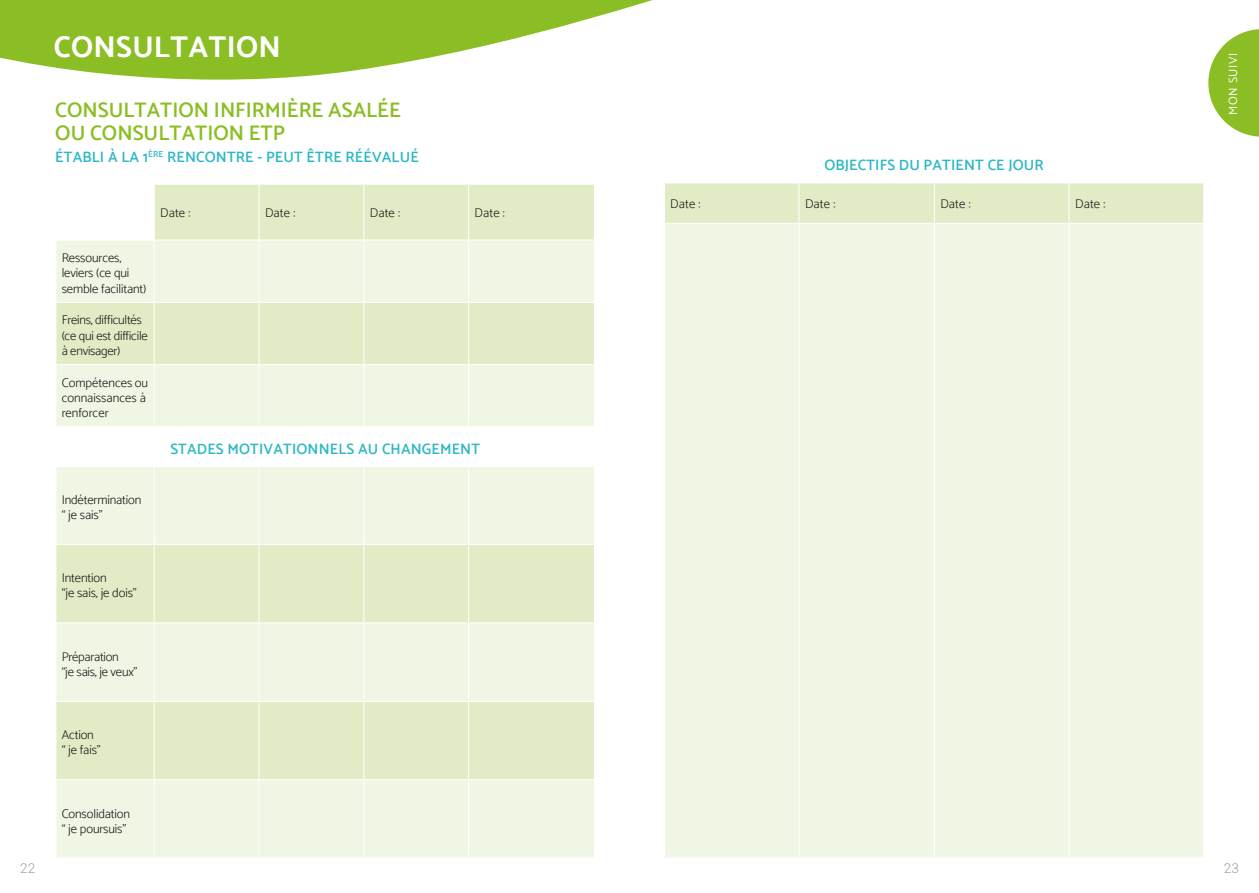
<style>
.page{position:relative;width:1259px;height:893px;background:#fff}
.page>*{position:absolute;margin:0;border:0;box-sizing:border-box;transform-origin:0 0}
.t1{font:700 30px "Catamaran";letter-spacing:.01em;color:#fff}
.t2{font:600 21px/22.5px "Catamaran";color:#8abe24}
.t3{font:600 15px "Catamaran";letter-spacing:.01em;color:#2eb8c6}
.t4{font:300 13.5px "Heebo";color:#9d9d9d}
.t5{font:300 12.75px/15.3px "Catamaran";letter-spacing:-.01em;color:#1d1d1b}
.t6{font:12px "Catamaran";letter-spacing:.05em;color:#fff}
</style>
<div class="page">
<svg style="left:0;top:0;width:653px;height:80px;fill:#8abe24"></svg>
<div style="left:155px;top:185px;width:439px;height:55px;background:#e1ecc6"></div>
<svg style="left:56px;top:241px;width:538px;height:616px;background:#eaf2d8"></svg>
<div style="left:56px;top:427px;width:539px;height:39px;background:#fff"></div>
<hr style="left:259px;top:303px;width:1px;height:61px;background:#fff">
<hr style="left:363px;top:303px;width:1px;height:61px;background:#fff">
<hr style="left:468px;top:303px;width:1px;height:61px;background:#fff">
<hr style="left:56px;top:544px;width:98px;height:1px;background:#fff">
<hr style="left:56px;top:622px;width:98px;height:1px;background:#fff">
<hr style="left:154px;top:544px;width:105px;height:1px;background:#fff">
<hr style="left:259px;top:544px;width:105px;height:1px;background:#fff">
<hr style="left:364px;top:544px;width:104px;height:1px;background:#fff">
<hr style="left:468px;top:544px;width:126px;height:1px;background:#fff">
<hr style="left:154px;top:622px;width:105px;height:1px;background:#fff">
<hr style="left:259px;top:622px;width:105px;height:1px;background:#fff">
<hr style="left:364px;top:622px;width:104px;height:1px;background:#fff">
<hr style="left:468px;top:622px;width:126px;height:1px;background:#fff">
<hr style="left:56px;top:701px;width:98px;height:1px;background:#fff">
<hr style="left:56px;top:779px;width:98px;height:1px;background:#fff">
<hr style="left:154px;top:701px;width:105px;height:1px;background:#fff">
<hr style="left:259px;top:701px;width:105px;height:1px;background:#fff">
<hr style="left:364px;top:701px;width:104px;height:1px;background:#fff">
<hr style="left:468px;top:701px;width:126px;height:1px;background:#fff">
<hr style="left:154px;top:779px;width:105px;height:1px;background:#fff">
<hr style="left:259px;top:779px;width:105px;height:1px;background:#fff">
<hr style="left:364px;top:779px;width:104px;height:1px;background:#fff">
<hr style="left:468px;top:779px;width:126px;height:1px;background:#fff">
<hr style="left:259px;top:185px;width:1px;height:55px;background:#fff">
<hr style="left:363px;top:185px;width:1px;height:55px;background:#fff">
<hr style="left:468px;top:185px;width:1px;height:55px;background:#fff">
<hr style="left:154px;top:240px;width:1px;height:62px;background:#fff">
<hr style="left:154px;top:303px;width:1px;height:61px;background:#fff">
<hr style="left:154px;top:365px;width:1px;height:61px;background:#fff">
<hr style="left:55px;top:426px;width:99px;height:2px;background:#fff">
<hr style="left:154px;top:426px;width:105px;height:2px;background:#fff">
<hr style="left:259px;top:426px;width:105px;height:2px;background:#fff">
<hr style="left:364px;top:426px;width:104px;height:2px;background:#fff">
<hr style="left:468px;top:426px;width:127px;height:2px;background:#fff">
<hr style="left:56px;top:302px;width:98px;height:1px;background:#fff">
<hr style="left:154px;top:302px;width:105px;height:1px;background:#fff">
<hr style="left:259px;top:302px;width:105px;height:1px;background:#fff">
<hr style="left:364px;top:302px;width:104px;height:1px;background:#fff">
<hr style="left:468px;top:302px;width:126px;height:1px;background:#fff">
<hr style="left:56px;top:364px;width:98px;height:1px;background:#fff">
<hr style="left:154px;top:364px;width:105px;height:1px;background:#fff">
<hr style="left:259px;top:364px;width:105px;height:1px;background:#fff">
<hr style="left:364px;top:364px;width:104px;height:1px;background:#fff">
<hr style="left:468px;top:364px;width:126px;height:1px;background:#fff">
<hr style="left:55px;top:465px;width:99px;height:2px;background:#fff">
<hr style="left:154px;top:465px;width:105px;height:2px;background:#fff">
<hr style="left:259px;top:465px;width:105px;height:2px;background:#fff">
<hr style="left:364px;top:465px;width:104px;height:2px;background:#fff">
<hr style="left:468px;top:465px;width:127px;height:2px;background:#fff">
<hr style="left:154px;top:467px;width:1px;height:77px;background:#fff">
<hr style="left:259px;top:467px;width:1px;height:77px;background:#fff">
<hr style="left:363px;top:467px;width:1px;height:77px;background:#fff">
<hr style="left:468px;top:467px;width:1px;height:77px;background:#fff">
<hr style="left:154px;top:545px;width:1px;height:77px;background:#fff">
<hr style="left:259px;top:545px;width:1px;height:77px;background:#fff">
<hr style="left:363px;top:545px;width:1px;height:77px;background:#fff">
<hr style="left:468px;top:545px;width:1px;height:77px;background:#fff">
<hr style="left:154px;top:623px;width:1px;height:78px;background:#fff">
<hr style="left:259px;top:623px;width:1px;height:78px;background:#fff">
<hr style="left:363px;top:623px;width:1px;height:78px;background:#fff">
<hr style="left:468px;top:623px;width:1px;height:78px;background:#fff">
<hr style="left:154px;top:702px;width:1px;height:77px;background:#fff">
<hr style="left:259px;top:702px;width:1px;height:77px;background:#fff">
<hr style="left:363px;top:702px;width:1px;height:77px;background:#fff">
<hr style="left:468px;top:702px;width:1px;height:77px;background:#fff">
<hr style="left:154px;top:780px;width:1px;height:77px;background:#fff">
<hr style="left:259px;top:780px;width:1px;height:77px;background:#fff">
<hr style="left:363px;top:780px;width:1px;height:77px;background:#fff">
<hr style="left:468px;top:780px;width:1px;height:77px;background:#fff">
<hr style="left:259px;top:240px;width:1px;height:62px;background:#fff">
<hr style="left:363px;top:240px;width:1px;height:62px;background:#fff">
<hr style="left:468px;top:240px;width:1px;height:62px;background:#fff">
<hr style="left:259px;top:365px;width:1px;height:61px;background:#fff">
<hr style="left:363px;top:365px;width:1px;height:61px;background:#fff">
<hr style="left:468px;top:365px;width:1px;height:61px;background:#fff">
<div style="left:665px;top:183px;width:538px;height:40px;background:#e1ecc6"></div>
<div style="left:665px;top:224px;width:538px;height:633px;background:#f0f6e4"></div>
<hr style="left:798px;top:183px;width:1px;height:40px;background:#fff">
<hr style="left:934px;top:183px;width:1px;height:40px;background:#fff">
<hr style="left:1068px;top:183px;width:1px;height:40px;background:#fff">
<hr style="left:798px;top:224px;width:1px;height:633px;background:#fff">
<hr style="left:934px;top:224px;width:1px;height:633px;background:#fff">
<hr style="left:1068px;top:224px;width:1px;height:633px;background:#fff">
<svg style="left:1208px;top:29px;width:51px;height:108px"></svg>
<p class="t1" style="left:54px;top:29px;width:228px">CONSULTATION</p>
<p class="t2" style="left:55px;top:99px;width:347px">CONSULTATION INFIRMIÈRE ASALÉE<br>OU CONSULTATION ETP</p>
<p class="t3" style="left:55px;top:148px;width:365px">ÉTABLI À LA 1<sup>ÈRE</sup> RENCONTRE - PEUT ÊTRE RÉÉVALUÉ</p>
<p class="t5" style="left:160px;top:205px;width:32px">Date :</p>
<p class="t5" style="left:265px;top:205px;width:32px">Date :</p>
<p class="t5" style="left:370px;top:205px;width:32px">Date :</p>
<p class="t5" style="left:474px;top:205px;width:32px">Date :</p>
<p class="t5" style="left:62px;top:250px;width:86px">Ressources, leviers (ce qui semble facilitant)</p>
<p class="t5" style="left:62px;top:312px;width:88px">Freins, difficultés (ce qui est difficile à envisager)</p>
<p class="t5" style="left:62px;top:375px;width:88px">Compétences ou connaissances à renforcer</p>
<p class="t3" style="left:170px;top:440px;width:311px">STADES MOTIVATIONNELS AU CHANGEMENT</p>
<p class="t5" style="left:62px;top:492px;width:81px">Indétermination “ je sais”</p>
<p class="t5" style="left:62px;top:570px;width:77px">Intention<br>“je sais, je dois”</p>
<p class="t5" style="left:62px;top:649px;width:77px">Préparation<br>“je sais, je veux”</p>
<p class="t5" style="left:62px;top:727px;width:41px">Action “ je fais”</p>
<p class="t5" style="left:62px;top:805px;width:70px">Consolidation “ je poursuis”</p>
<p class="t3" style="left:824px;top:156px;width:221px">OBJECTIFS DU PATIENT CE JOUR</p>
<p class="t5" style="left:670px;top:196px;width:32px">Date :</p>
<p class="t5" style="left:805px;top:196px;width:32px">Date :</p>
<p class="t5" style="left:940px;top:196px;width:32px">Date :</p>
<p class="t5" style="left:1075px;top:196px;width:32px">Date :</p>
<p class="t6" style="left:1226px;top:115px;width:63px;rotate:-90deg">MON SUIVI</p>
<p class="t4" style="left:20px;top:859px;width:17px">22</p>
<p class="t4" style="left:1223px;top:859px;width:17px">23</p>
</div>
